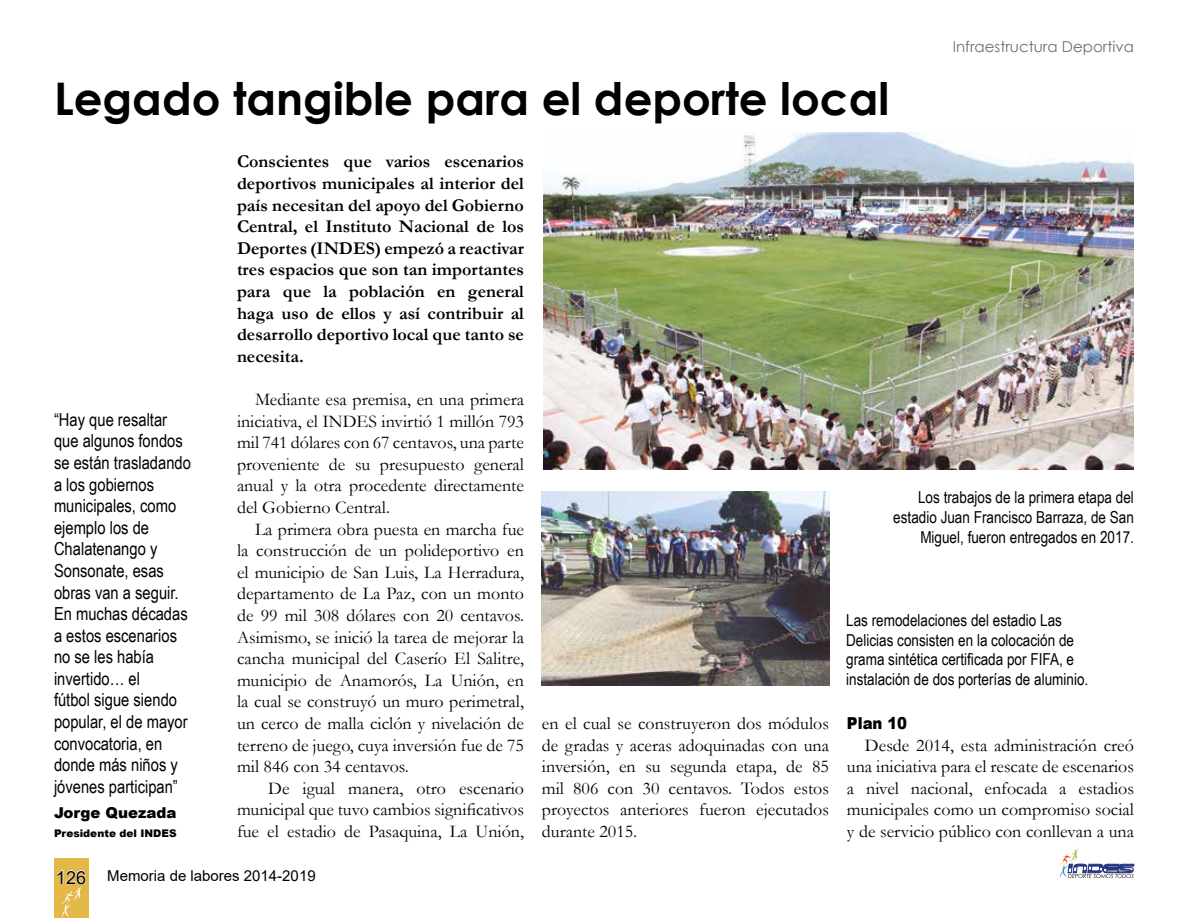
<style>
.page{position:relative;width:1188px;height:918px;background:#fff}
.page>*{position:absolute;margin:0;border:0;box-sizing:border-box;transform-origin:0 0}
.t1{font:700 45px "Century Gothic";color:#000}
.t2{font:18px/21.6px "Garamond";color:#000;text-align:justify}
.t3{font:700 18px/21.6px "Garamond";color:#000;text-align:justify}
.t4{font:18px/21.6px "Arial Narrow";color:#000}
.t5{font:16.5px/19.8px "Arial Narrow";color:#000;text-align:right}
.t6{font:900 16.5px "Arial";color:#000;scale:.9 1}
.t7{font:15px "Arial";color:#000}
.t8{font:15px "Century Gothic";color:#706f6f}
.t9{font:900 15px "Arial";color:#000}
.t10{font:900 10.5px "Arial";color:#000}
.s1{font-size:18px}
</style>
<div class="page">
<img style="left:544px;top:133px;width:590px;height:337px">
<img style="left:542px;top:491px;width:287px;height:195px">
<div style="left:54px;top:859px;width:34px;height:59px;background:#e3b847"></div>
<svg style="left:57px;top:870px;width:29px;height:48px"></svg>
<svg style="left:1058px;top:847px;width:76px;height:31px"></svg>
<h1 class="t1" style="left:54px;top:64px;width:837px">Legado tangible para el deporte local</h1>
<p class="t8" style="left:953px;top:36px;width:183px">Infraestructura Deportiva</p>
<p class="t3" style="left:237px;top:151px;width:289px">Conscientes que varios escenarios deportivos municipales al interior del país necesitan del apoyo del Gobierno Central, el Instituto Nacional de los Deportes (INDES) empezó a reactivar tres espacios que son tan importantes para que la población en general haga uso de ellos y así contribuir al desarrollo deportivo local que tanto se necesita.</p>
<p class="t2" style="left:237px;top:388px;width:289px;text-indent:18px">Mediante esa premisa, en una primera iniciativa, el INDES invirtió 1 millón 793 mil 741 dólares con 67 centavos, una parte proveniente de su presupuesto general anual y la otra procedente directamente del Gobierno Central.</p>
<p class="t2" style="left:237px;top:518px;width:289px;text-indent:18px">La primera obra puesta en marcha fue la construcción de un polideportivo en el municipio de San Luis, La Herradura, departamento de La Paz, con un monto de 99 mil 308 dólares con 20 centavos.<br>Asimismo, se inició la tarea de mejorar la cancha municipal del Caserío El Salitre, municipio de Anamorós, La Unión, en la cual se construyó un muro perimetral, un cerco de malla ciclón y nivelación de terreno de juego, cuya inversión fue de 75 mil 846 con 34 centavos.</p>
<p class="t2" style="left:237px;top:777px;width:289px;text-indent:31px">De igual manera, otro escenario municipal que tuvo cambios significativos fue el estadio de Pasaquina, La Unión,</p>
<p class="t4" style="left:54px;top:408px;width:139px">“Hay que resaltar que algunos fondos se están trasladando a los gobiernos municipales, como ejemplo los de<br>Chalatenango y<br>Sonsonate, esas obras van a seguir.<br>En muchas décadas a estos escenarios no se les había invertido… el<br>fútbol sigue siendo popular, el de mayor convocatoria, en donde más niños y jóvenes participan”</p>
<p class="t9" style="left:54px;top:801px;width:124px">Jorge Quezada</p>
<p class="t10" style="left:54px;top:826px;width:124px">Presidente del INDES</p>
<p class="t7" style="left:56px;top:866px;width:261px"><span class="s1">126</span> Memoria de labores 2014-2019</p>
<p class="t5" style="left:893px;top:487px;width:242px">Los trabajos de la primera etapa del estadio Juan Francisco Barraza, de San<br>Miguel, fueron entregados en 2017.</p>
<p class="t5" style="left:846px;top:609px;width:244px;text-align:left">Las remodelaciones del estadio Las Delicias consisten en la colocación de grama sintética certificada por FIFA, e instalación de dos porterías de aluminio.</p>
<p class="t2" style="left:542px;top:712px;width:289px">en el cual se construyeron dos módulos de gradas y aceras adoquinadas con una inversión, en su segunda etapa, de 85 mil 806 con 30 centavos. Todos estos proyectos anteriores fueron ejecutados durante 2015.</p>
<p class="t6" style="left:847px;top:711px;width:68px">Plan 10</p>
<p class="t2" style="left:847px;top:734px;width:289px;text-indent:18px">Desde 2014, esta administración creó una iniciativa para el rescate de escenarios a nivel nacional, enfocada a estadios municipales como un compromiso social y de servicio público con conllevan a una</p>
</div>
